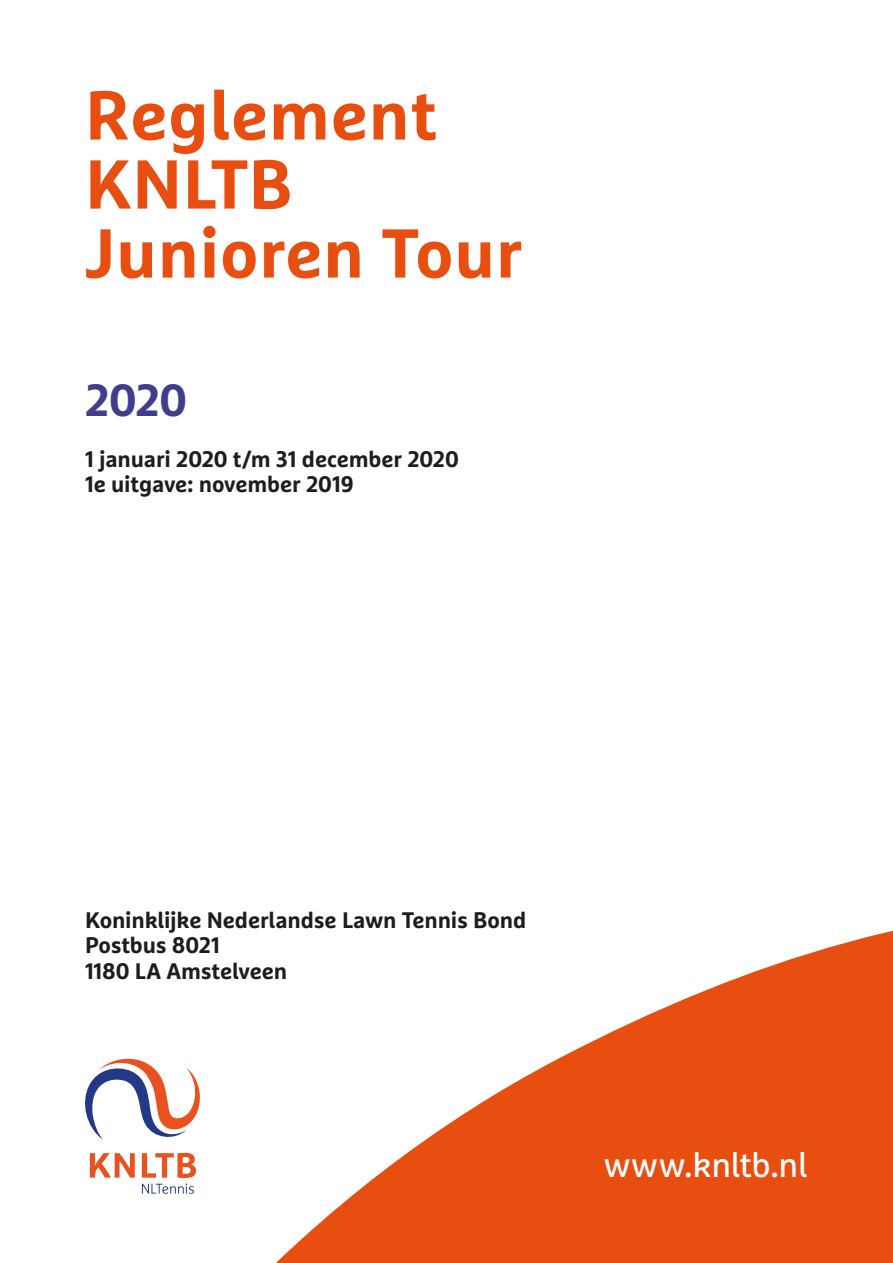
<style>
.page{position:relative;width:893px;height:1263px;background:#fff}
.page>*{position:absolute;margin:0;border:0;box-sizing:border-box;transform-origin:0 0}
.t1{font:700 69px/69px "Marselis OT";letter-spacing:.01em;color:#e84e0f}
.t2{font:700 45px "Marselis OT";color:#403d8d}
.t3{font:34.5px "Marselis OT";letter-spacing:-.01em;color:#fff}
.t4{font:700 22.5px/25.5px "Marselis OT";letter-spacing:-.005em;color:#1d1d1b}
</style>
<div class="page">
<svg style="left:89px;top:930px;width:804px;height:333px"></svg>
<svg style="left:90px;top:1153px;width:45px;height:24px"></svg>
<svg style="left:142px;top:1153px;width:54px;height:41px"></svg>
<svg style="left:85px;top:1056px;width:115px;height:85px"></svg>
<h1 class="t1" style="left:85px;top:80px;width:439px">Reglement<br>KNLTB<br>Junioren Tour</h1>
<h2 class="t2" style="left:85px;top:372px;width:104px">2020</h2>
<p class="t4" style="left:85px;top:446px;width:375px">1 januari 2020 t/m 31 december 2020<br>1e uitgave: november 2019</p>
<p class="t4" style="left:85px;top:907px;width:443px">Koninklijke Nederlandse Lawn Tennis Bond<br>Postbus 8021<br>1180 LA Amstelveen</p>
<h3 class="t3" style="left:604px;top:1144px;width:205px">www.knltb.nl</h3>
</div>
